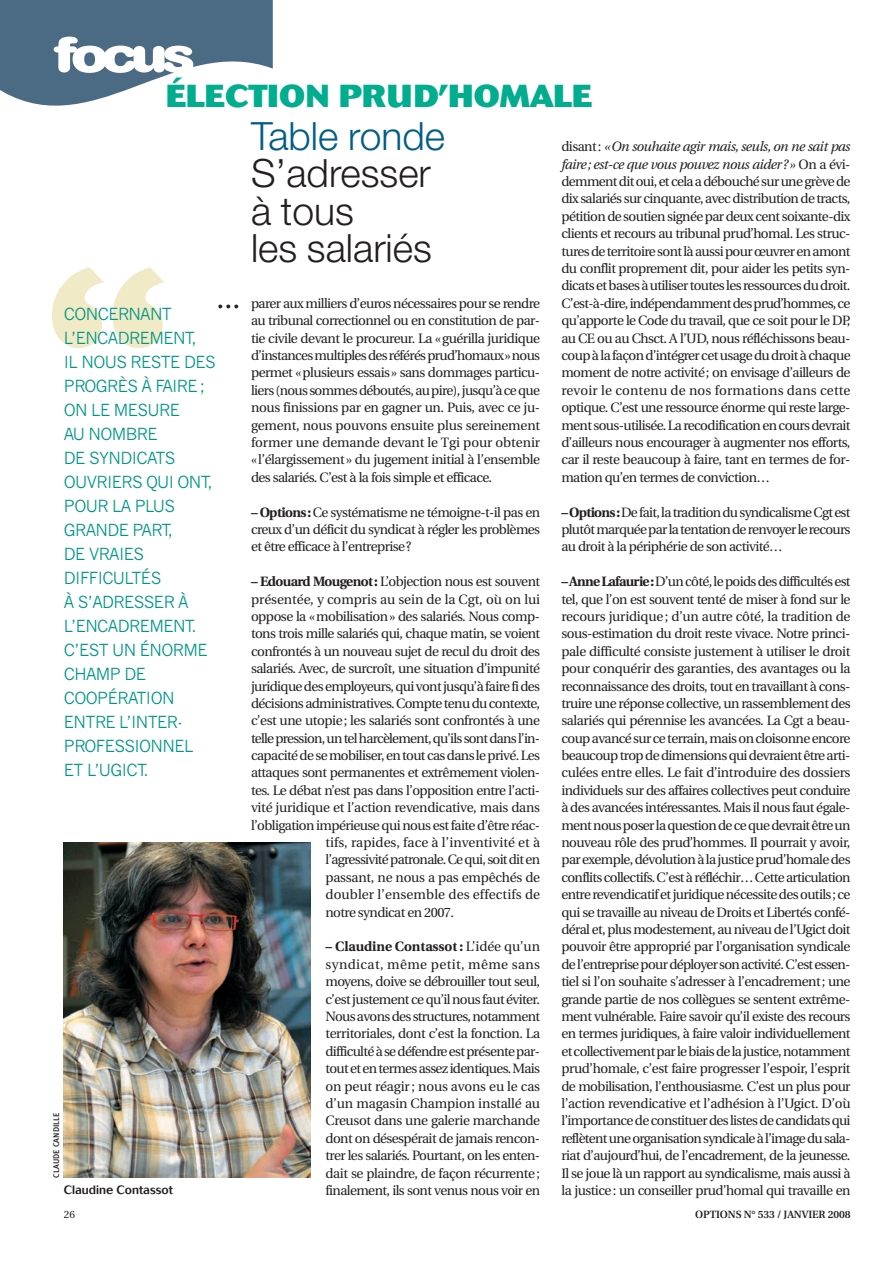
<style>
.page{position:relative;width:893px;height:1263px;background:#fff}
.page>*{position:absolute;margin:0;border:0;box-sizing:border-box;transform-origin:0 0}
.t1{font:700 268.5px "Meta Plus";color:#f1eac6}
.t2{font:300 39px/37.5px "Helvetica Neue";color:#231f20}
.t3{font:300 39px "Helvetica Neue";color:#005d87}
.t4{font:800 31.5px "Cosmos";letter-spacing:.005em;color:#00ad8e}
.t5{font:500 24px "Cosmos";color:#231f20}
.t6{font:16.5px/24px "News Gothic";letter-spacing:-.035em;color:#009685}
.t7{font:13.5px/17.4px "Utopia";letter-spacing:-.04em;color:#231f20;text-align:justify}
.t8{font:13.5px "Utopia";letter-spacing:-.02em;color:#231f20}
.t9{font:13.5px "Utopia";letter-spacing:-.005em;color:#231f20}
.t10{font:13.5px "Utopia";color:#231f20}
.t11{font:13.5px "Utopia";letter-spacing:.01em;color:#231f20}
.t12{font:13.5px "Utopia";letter-spacing:-.015em;color:#231f20}
.t13{font:500 12px "Cosmos";color:#231f20}
.t14{font:600 10.5px "Utopia";letter-spacing:-.01em;color:#231f20}
.t15{font:10.5px "Utopia";color:#231f20}
.t16{font:500 8.25px "Meta Plus";color:#231f20}
.s1{font-style:italic}
.s2{font-weight:700}
</style>
<div class="page">
<img style="left:0;top:0;width:311px;height:1178px">
<h3 class="t4" style="left:166px;top:84px;width:428px">ÉLECTION PRUD’HOMALE</h3>
<h2 class="t3" style="left:251px;top:122px;width:195px">Table ronde</h2>
<h2 class="t2" style="left:251px;top:158px;width:182px">S’adresser à tous<br>les salariés</h2>
<p class="t7" style="left:561px;top:139px;width:291px">disant: <span class="s1">«On souhaite agir mais, seuls, on ne sait pas faire; est-ce que vous pouvez nous aider?»</span> On a évi&shy;demment dit oui, et cela a débouché sur une grève de dix salariés sur cinquante, avec distribution de tracts, pétition de soutien signée par deux cent soixante-dix clients et recours au tribunal prud’homal. Les struc&shy;tures de territoire sont là aussi pour œuvrer en amont du conflit proprement dit, pour aider les petits syn&shy;dicats et bases à utiliser toutes les ressources du droit.<br>C’est-à-dire, indépendamment des prud’hommes, ce qu’apporte le Code du travail, que ce soit pour le DP, au CE ou au Chsct. A l’UD, nous réfléchissons beau&shy;coup à la façon d’intégrer cet usage du droit à chaque moment de notre activité; on envisage d’ailleurs de revoir le contenu de nos formations dans cette optique. C’est une ressource énorme qui reste large&shy;ment sous-utilisée. La recodification en cours devrait d’ailleurs nous encourager à augmenter nos efforts, car il reste beaucoup à faire, tant en termes de for&shy;mation qu’en termes de conviction…</p>
<p class="t7" style="left:561px;top:504px;width:291px"><span class="s2">– Options:</span>De fait, la tradition du syndicalisme Cgt est plutôt marquée par la tentation de renvoyer le recours au droit à la périphérie de son activité…</p>
<p class="t7" style="left:561px;top:574px;width:291px"><span class="s2">– Anne Lafaurie:</span>D’un côté, le poids des difficultés est tel, que l’on est souvent tenté de miser à fond sur le recours juridique ; d’un autre côté, la tradition de sous-estimation du droit reste vivace. Notre princi&shy;pale difficulté consiste justement à utiliser le droit pour conquérir des garanties, des avantages ou la reconnaissance des droits, tout en travaillant à cons&shy;truire une réponse collective, un rassemblement des salariés qui pérennise les avancées. La Cgt a beau&shy;coup avancé sur ce terrain, mais on cloisonne encore beaucoup trop de dimensions qui devraient être arti&shy;culées entre elles. Le fait d’introduire des dossiers individuels sur des affaires collectives peut conduire à des avancées intéressantes. Mais il nous faut égale&shy;ment nous poser la question de ce que devrait être un nouveau rôle des prud’hommes. Il pourrait y avoir, par exemple, dévolution à la justice prud’homale des conflits collectifs. C’est à réfléchir… Cette articulation entre revendicatif et juridique nécessite des outils; ce qui se travaille au niveau de Droits et Libertés confé&shy;déral et, plus modestement, au niveau de l’Ugict doit pouvoir être approprié par l’organisation syndicale de l’entreprise pour déployer son activité. C’est essen&shy;tiel si l’on souhaite s’adresser à l’encadrement; une grande partie de nos collègues se sentent extrême&shy;ment vulnérable. Faire savoir qu’il existe des recours en termes juridiques, à faire valoir individuellement et collectivement par le biais de la justice, notamment prud’homale, c’est faire progresser l’espoir, l’esprit de mobilisation, l’enthousiasme. C’est un plus pour l’action revendicative et l’adhésion à l’Ugict. D’où l’importance de constituer des listes de candidats qui reflètent une organisation syndicale à l’image du sala&shy;riat d’aujourd’hui, de l’encadrement, de la jeunesse.<br>Il se joue là un rapport au syndicalisme, mais aussi à la justice: un conseiller prud’homal qui travaille en</p>
<h1 class="t1" style="left:41px;top:264px;width:133px">“</h1>
<p class="t7" style="left:251px;top:296px;width:291px">parer aux milliers d’euros nécessaires pour se rendre au tribunal correctionnel ou en constitution de par&shy;tie civile devant le procureur. La «guérilla juridique d’instances multiples des référés prud’homaux» nous permet «plusieurs essais» sans dommages particu&shy;liers (nous sommes déboutés, au pire), jusqu’à ce que nous finissions par en gagner un. Puis, avec ce ju&shy;gement, nous pouvons ensuite plus sereinement former une demande devant le Tgi pour obtenir «l’élargissement» du jugement initial à l’ensemble des salariés. C’est à la fois simple et efficace.</p>
<p class="t7" style="left:251px;top:504px;width:291px"><span class="s2">– Options:</span> Ce systématisme ne témoigne-t-il pas en creux d’un déficit du syndicat à régler les problèmes et être efficace à l’entreprise?</p>
<p class="t7" style="left:251px;top:574px;width:291px"><span class="s2">– Edouard Mougenot:</span> L’objection nous est souvent</p>
<p class="t9" style="left:251px;top:593px;width:291px">présentée, y compris au sein de la Cgt, où on lui</p>
<p class="t7" style="left:251px;top:609px;width:291px">oppose la «mobilisation» des salariés. Nous comp-</p>
<p class="t7" style="left:251px;top:626px;width:291px">tons trois mille salariés qui, chaque matin, se voient</p>
<p class="t7" style="left:251px;top:644px;width:291px">confrontés à un nouveau sujet de recul du droit des</p>
<p class="t7" style="left:251px;top:661px;width:291px">salariés. Avec, de surcroît, une situation d’impunité</p>
<p class="t7" style="left:251px;top:678px;width:291px">juridique des employeurs, qui vont jusqu’à faire fi des</p>
<p class="t7" style="left:251px;top:696px;width:291px">décisions administratives. Compte tenu du contexte,</p>
<p class="t7" style="left:251px;top:713px;width:291px">c’est une utopie; les salariés sont confrontés à une</p>
<p class="t7" style="left:251px;top:731px;width:291px">telle pression, un tel harcèlement, qu’ils sont dans l’in-</p>
<p class="t7" style="left:251px;top:748px;width:291px">capacité de se mobiliser, en tout cas dans le privé. Les</p>
<p class="t7" style="left:251px;top:765px;width:291px">attaques sont permanentes et extrêmement violen-</p>
<p class="t7" style="left:251px;top:783px;width:291px">tes. Le débat n’est pas dans l’opposition entre l’acti-</p>
<p class="t8" style="left:251px;top:802px;width:291px">vité juridique et l’action revendicative, mais dans</p>
<p class="t7" style="left:251px;top:818px;width:291px">l’obligation impérieuse qui nous est faite d’être réac-</p>
<p class="t10" style="left:326px;top:837px;width:216px">tifs, rapides, face à l’inventivité et à</p>
<p class="t7" style="left:326px;top:852px;width:216px">l’agressivité patronale. Ce qui, soit dit en</p>
<p class="t12" style="left:326px;top:872px;width:216px">passant, ne nous a pas empêchés de</p>
<p class="t11" style="left:326px;top:889px;width:216px">doubler l’ensemble des effectifs de</p>
<p class="t7" style="left:326px;top:904px;width:130px">notre syndicat en 2007.</p>
<p class="t7" style="left:326px;top:939px;width:216px"><span class="s2">– Claudine Contassot :</span> L’idée qu’un syndicat, même petit, même sans moyens, doive se débrouiller tout seul, c’est justement ce qu’il nous faut éviter.<br>Nous avons des structures, notamment territoriales, dont c’est la fonction. La difficulté à se défendre est présente par&shy;tout et en termes assez identiques. Mais on peut réagir ; nous avons eu le cas d’un magasin Champion installé au Creusot dans une galerie marchande dont on désespérait de jamais rencon&shy;trer les salariés. Pourtant, on les enten&shy;dait se plaindre, de façon récurrente; finalement, ils sont venus nous voir en</p>
<h3 class="t5" style="left:216px;top:291px;width:25px">…</h3>
<p class="t6" style="left:64px;top:303px;width:153px">CONCERNANT<br>L’ENCADREMENT,<br>IL NOUS RESTE DES<br>PROGRÈS À FAIRE;<br>ON LE MESURE<br>AU NOMBRE<br>DE SYNDICATS<br>OUVRIERS QUI ONT,<br>POUR LA PLUS<br>GRANDE PART,<br>DE VRAIES<br>DIFFICULTÉS<br>À S’ADRESSER À<br>L’ENCADREMENT.<br>C’EST UN ÉNORME<br>CHAMP DE<br>COOPÉRATION<br>ENTRE L’INTER-<br>PROFESSIONNEL<br>ET L’UGICT.</p>
<p class="t16" style="left:53px;top:1177px;width:66px;rotate:-90deg">CLAUDE CANDILLE</p>
<p class="t13" style="left:64px;top:1185px;width:111px">Claudine Contassot</p>
<p class="t15" style="left:64px;top:1210px;width:13px">26</p>
<p class="t14" style="left:695px;top:1210px;width:157px">OPTIONS N° 533 / JANVIER 2008</p>
</div>
